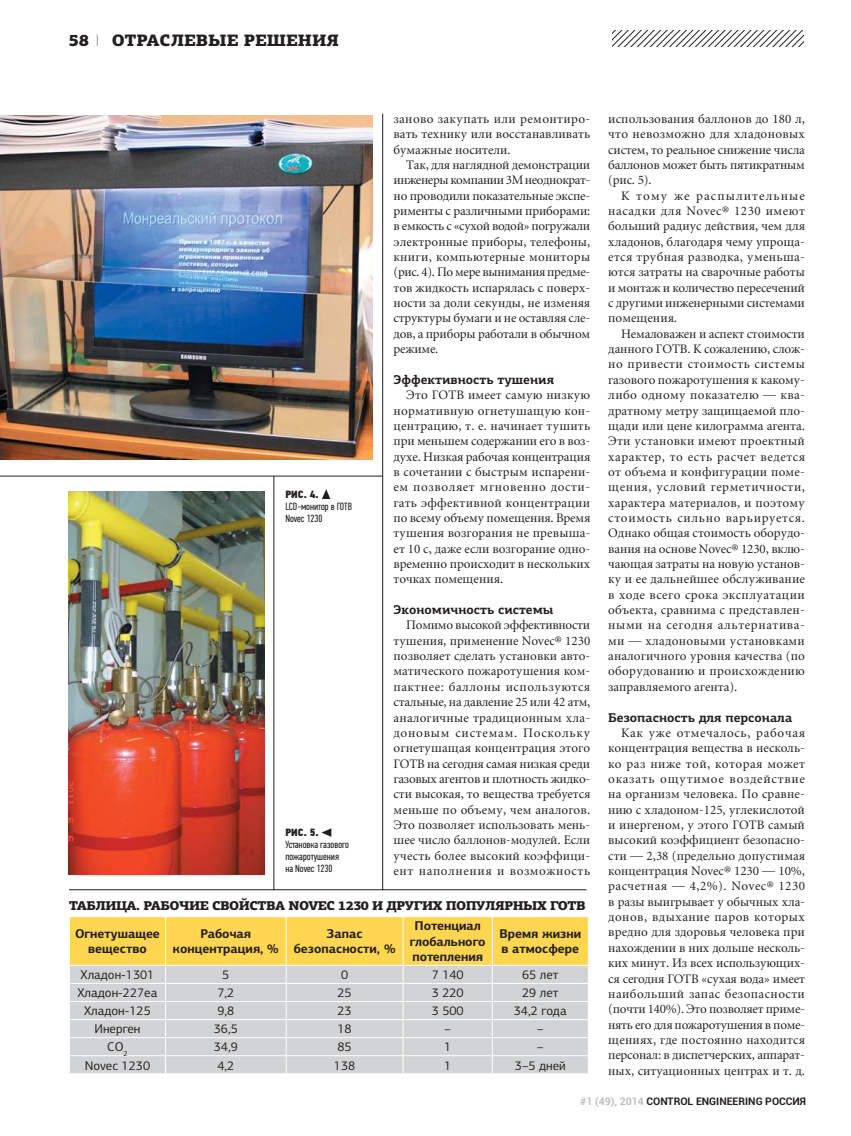
<style>
.page{position:relative;width:851px;height:1136px;background:#fff}
.page>*{position:absolute;margin:0;border:0;box-sizing:border-box;transform-origin:0 0}
.t1{font:900 16.5px "PF Agora Slab Pro";color:#231f20}
.t2{font:12.75px/15.3px "Miniature";letter-spacing:-.005em;color:#231f20;text-align:justify}
.t3{font:12.75px "PF Agora Sans Pro";color:#231f20}
.t4{font:700 12.75px/15.3px "PF Agora Sans Pro";color:#231f20;text-align:center}
.t5{font:700 12.75px "PF Agora Slab Pro";color:#231f20}
.t6{font:900 12.75px "PF Agora Slab Pro";letter-spacing:-.035em;color:#231f20}
.t7{font:10.5px/12px "PF Din Text Comp Pro";color:#231f20}
.t8{font:700 10.5px "Roboto";color:#231f20}
.t9{font:10.5px "PF Din Text Cond Pro X Black";color:#231f20}
.s1{font-family:"PF Din Text Pro";font-weight:100}
.s2{color:#bbbdc0}
</style>
<div class="page">
<svg style="left:612px;top:31px;width:191px;height:15px"></svg>
<img style="left:0;top:115px;width:372px;height:344px">
<img style="left:69px;top:491px;width:195px;height:383px">
<svg style="left:321px;top:828px;width:10px;height:8px"></svg>
<svg style="left:322px;top:489px;width:8px;height:10px"></svg>
<svg style="left:69px;top:916px;width:520px;height:157px;background:#e2d7b0"></svg>
<hr style="left:0;top:476px;width:383px;height:1px;background:#231f20">
<hr style="left:69px;top:889px;width:517px;height:1px;background:#231f20">
<hr style="left:273px;top:476px;width:1px;height:414px;background:#231f20">
<hr style="left:382px;top:114px;width:1px;height:776px;background:#231f20">
<p class="t1" style="left:69px;top:31px;width:32px">58 <span class="s1">I</span></p>
<p class="t1" style="left:112px;top:31px;width:229px">ОТРАСЛЕВЫЕ РЕШЕНИЯ</p>
<p class="t9" style="left:285px;top:488px;width:35px">РИС. 4.</p>
<p class="t7" style="left:285px;top:500px;width:68px">LCD-монитор в ГОТВ<br>Novec 1230</p>
<p class="t9" style="left:285px;top:826px;width:35px">РИС. 5.</p>
<p class="t7" style="left:285px;top:838px;width:65px">Установка газового пожаротушения на Novec 1230</p>
<p class="t2" style="left:393px;top:112px;width:198px">заново закупать или ремонтиро&shy;вать технику или восстанавливать бумажные носители.</p>
<p class="t2" style="left:393px;top:158px;width:198px;text-indent:13px">Так, для наглядной демонстрации инженеры компании 3М неоднократ&shy;но проводили показательные экспе&shy;рименты с различными приборами: в емкость с «сухой водой» погружали электронные приборы, телефоны, книги, компьютерные мониторы (рис. 4). По мере вынимания предме&shy;тов жидкость испарялась с поверх&shy;ности за доли секунды, не изменяя структуры бумаги и не оставляя сле&shy;дов, а приборы работали в обычном режиме.</p>
<p class="t5" style="left:393px;top:372px;width:162px">Эффективность тушения</p>
<p class="t2" style="left:393px;top:389px;width:198px;text-indent:13px">Это ГОТВ имеет самую низкую нормативную огнетушащую кон&shy;центрацию, т. е. начинает тушить при меньшем содержании его в воз&shy;духе. Низкая рабочая концентрация в сочетании с быстрым испарени&shy;ем позволяет мгновенно дости&shy;гать эффективной концентрации по всему объему помещения. Время тушения возгорания не превыша&shy;ет 10 с, даже если возгорание одно&shy;временно происходит в нескольких точках помещения.</p>
<p class="t5" style="left:393px;top:602px;width:161px">Экономичность системы</p>
<p class="t2" style="left:393px;top:619px;width:198px;text-indent:13px">Помимо высокой эффективности тушения, применение Novec® 1230 позволяет сделать установки авто&shy;матического пожаротушения ком&shy;пактнее: баллоны используются стальные, на давление 25 или 42 атм, аналогичные традиционным хла&shy;доновым системам. Поскольку огнетушащая концентрация этого ГОТВ на сегодня самая низкая среди газовых агентов и плотность жидко&shy;сти высокая, то вещества требуется меньше по объему, чем аналогов.<br>Это позволяет использовать мень&shy;шее число баллонов-модулей. Если учесть более высокий коэффици&shy;ент наполнения и возможность</p>
<p class="t6" style="left:69px;top:898px;width:518px">ТАБЛИЦА. РАБОЧИЕ СВОЙСТВА NOVEC 1230 И ДРУГИХ ПОПУЛЯРНЫХ ГОТВ</p>
<p class="t4" style="left:75px;top:925px;width:86px">Огнетушащее вещество</p>
<p class="t4" style="left:173px;top:925px;width:107px">Рабочая концентрация, %</p>
<p class="t4" style="left:294px;top:925px;width:103px">Запас безопасности, %</p>
<p class="t4" style="left:409px;top:918px;width:77px">Потенциал глобального потепления</p>
<p class="t4" style="left:499px;top:925px;width:83px;text-align:left">Время жизни в атмосфере</p>
<p class="t3" style="left:81px;top:967px;width:75px">Хладон-1301</p>
<p class="t3" style="left:222px;top:967px;width:9px">5</p>
<p class="t3" style="left:341px;top:967px;width:9px">0</p>
<p class="t3" style="left:431px;top:967px;width:33px">7 140</p>
<p class="t3" style="left:522px;top:967px;width:38px">65 лет</p>
<p class="t3" style="left:77px;top:985px;width:81px">Хладон-227ea</p>
<p class="t3" style="left:217px;top:985px;width:18px">7,2</p>
<p class="t3" style="left:337px;top:985px;width:16px">25</p>
<p class="t3" style="left:431px;top:985px;width:33px">3 220</p>
<p class="t3" style="left:522px;top:985px;width:38px">29 лет</p>
<p class="t3" style="left:84px;top:1003px;width:68px">Хладон-125</p>
<p class="t3" style="left:217px;top:1003px;width:18px">9,8</p>
<p class="t3" style="left:337px;top:1003px;width:16px">23</p>
<p class="t3" style="left:431px;top:1003px;width:33px">3 500</p>
<p class="t3" style="left:513px;top:1003px;width:54px">34,2 года</p>
<p class="t3" style="left:94px;top:1021px;width:47px">Инерген</p>
<p class="t3" style="left:214px;top:1021px;width:26px">36,5</p>
<p class="t3" style="left:337px;top:1021px;width:16px">18</p>
<p class="t3" style="left:444px;top:1021px;width:8px">–</p>
<p class="t3" style="left:537px;top:1021px;width:8px">–</p>
<p class="t3" style="left:107px;top:1039px;width:22px">CO<sub>2</sub></p>
<p class="t3" style="left:214px;top:1039px;width:26px">34,9</p>
<p class="t3" style="left:337px;top:1039px;width:16px">85</p>
<p class="t3" style="left:444px;top:1039px;width:9px">1</p>
<p class="t3" style="left:537px;top:1039px;width:8px">–</p>
<p class="t3" style="left:85px;top:1057px;width:67px">Novec 1230</p>
<p class="t3" style="left:217px;top:1057px;width:18px">4,2</p>
<p class="t3" style="left:334px;top:1057px;width:23px">138</p>
<p class="t3" style="left:444px;top:1057px;width:9px">1</p>
<p class="t3" style="left:515px;top:1057px;width:52px">3–5 дней</p>
<p class="t2" style="left:608px;top:112px;width:198px">использования баллонов до 180 л, что невозможно для хладоновых систем, то реальное снижение числа баллонов может быть пятикратным (рис. 5).</p>
<p class="t2" style="left:608px;top:189px;width:198px;text-indent:13px">К тому же распылительные насадки для Novec® 1230 имеют больший радиус действия, чем для хладонов, благодаря чему упроща&shy;ется трубная разводка, уменьша&shy;ются затраты на сварочные работы и монтаж и количество пересечений с другими инженерными системами помещения.</p>
<p class="t2" style="left:608px;top:327px;width:198px;text-indent:13px">Немаловажен и аспект стоимости данного ГОТВ. К сожалению, слож&shy;но привести стоимость системы газового пожаротушения к какому&shy;либо одному показателю — ква&shy;дратному метру защищаемой пло&shy;щади или цене килограмма агента.<br>Эти установки имеют проектный характер, то есть расчет ведется от объема и конфигурации поме&shy;щения, условий герметичности, характера материалов, и поэтому стоимость сильно варьируется.<br>Однако общая стоимость оборудо&shy;вания на основе Novec® 1230, вклю&shy;чающая затраты на новую установ&shy;ку и ее дальнейшее обслуживание в ходе всего срока эксплуатации объекта, сравнима с представлен&shy;ными на сегодня альтернатива&shy;ми — хладоновыми установками аналогичного уровня качества (по оборудованию и происхождению заправляемого агента).</p>
<p class="t5" style="left:608px;top:709px;width:185px">Безопасность для персонала</p>
<p class="t2" style="left:608px;top:726px;width:198px;text-indent:13px">Как уже отмечалось, рабочая концентрация вещества в несколь&shy;ко раз ниже той, которая может оказать ощутимое воздействие на организм человека. По сравне&shy;нию с хладоном-125, углекислотой и инергеном, у этого ГОТВ самый высокий коэф фициент безопасно&shy;сти — 2,38 (предельно допустимая концентрация Novec® 1230 — 10%, расчетная — 4,2%). Novec® 1230 в разы выигрывает у обычных хла&shy;донов, вдыхание паров которых вредно для здоровья человека при нахождении в них дольше несколь&shy;ких минут. Из всех использующих&shy;ся сегодня ГОТВ «сухая вода» имеет наибольший запас безопасности (почти 140%). Это позволяет приме&shy;нять его для пожаротушения в поме&shy;щениях, где постоянно находится персонал: в диспетчерских, аппарат&shy;ных, ситуационных центрах и т. д.</p>
<p class="t8" style="left:580px;top:1093px;width:227px"><span class="s2">#1 (49), 2014</span> CONTROL ENGINEERING РОССИЯ</p>
</div>
